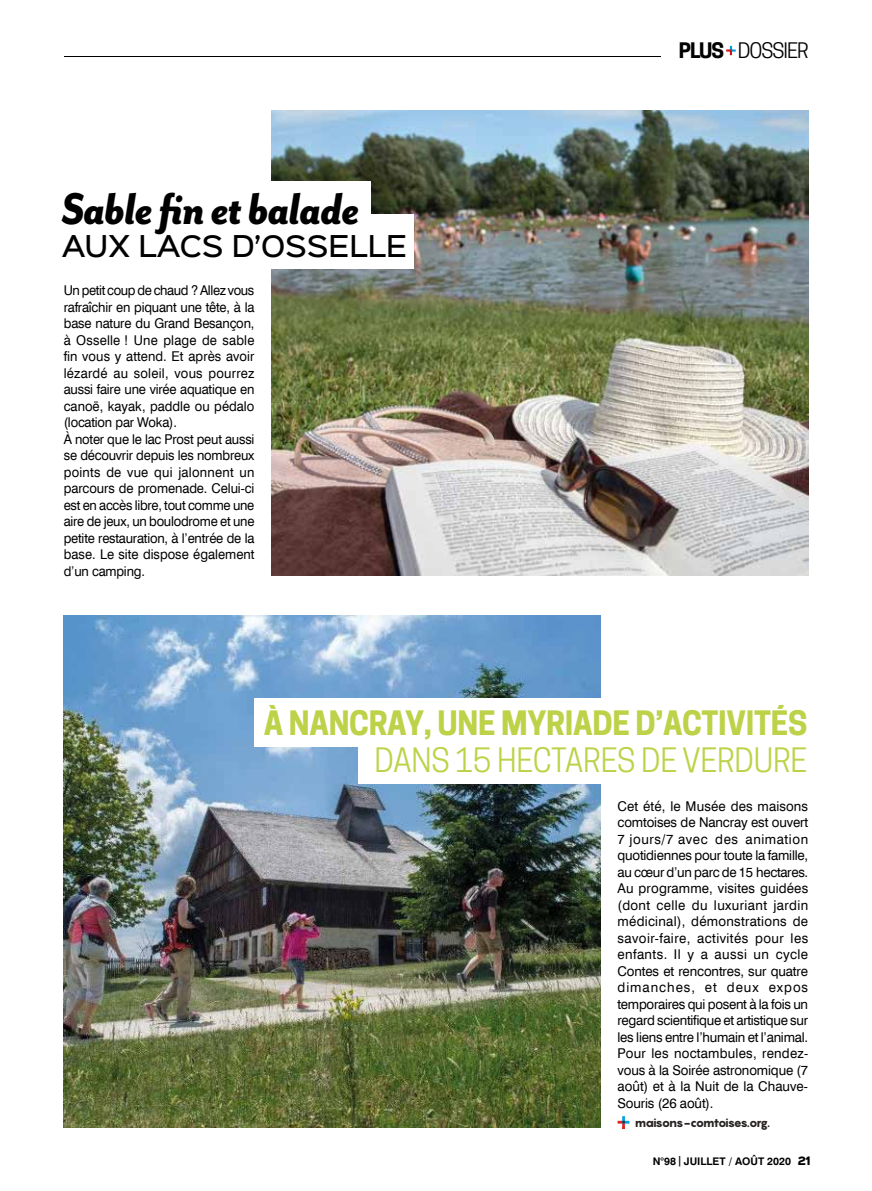
<style>
.page{position:relative;width:872px;height:1191px;background:#fff}
.page>*{position:absolute;margin:0;border:0;box-sizing:border-box;transform-origin:0 0}
.t1{font:italic 800 51px "Mr Eaves San OT";letter-spacing:-.02em;color:#000;scale:.9 1}
.t2{font:700 31.5px "Cooper Hewitt";letter-spacing:-.01em;color:#bdd248}
.t3{font:31.5px "Cooper Hewitt";letter-spacing:-.01em;color:#bdd248}
.t4{font:500 27px "Sinkin Sans 500";color:#000}
.t5{font:20.1px "Cooper Hewitt";letter-spacing:-.05em;color:#000}
.t6{font:13.5px/16.5px "Swiss 721 BT";letter-spacing:-.015em;color:#000;text-align:justify}
.t7{font:13.5px/16.5px "Swiss 721 BT";letter-spacing:-.015em;color:#000;scale:.96 1}
.t8{font:800 12px "Pangram";letter-spacing:-.09em;color:#282222}
.t9{font:700 10.5px "Swiss 721 BT";color:#000}
.s1{font-weight:700}
.s2{font-family:"Sinkin Sans 800";font-weight:900}
</style>
<div class="page">
<img style="left:64px;top:615px;width:536px;height:512px">
<img style="left:271px;top:111px;width:537px;height:465px">
<div style="left:63px;top:181px;width:308px;height:54px;background:#fff"></div>
<div style="left:63px;top:214px;width:351px;height:54px;background:#fff"></div>
<div style="left:254px;top:698px;width:511px;height:48px;background:#fff"></div>
<div style="left:358px;top:735px;width:450px;height:48px;background:#fff"></div>
<svg style="left:617px;top:1116px;width:12px;height:12px"></svg>
<svg style="left:726px;top:46px;width:9px;height:9px"></svg>
<hr style="left:64px;top:56px;width:596px;height:1px;background:#000">
<h1 class="t1" style="left:62px;top:181px;width:333px">Sable fin et balade</h1>
<h3 class="t4" style="left:62px;top:223px;width:347px">AUX LACS D’OSSELLE</h3>
<p class="t7" style="left:64px;top:282px;width:200px">Un petit coup de chaud ? Allez vous rafraîchir en piquant une tête, à la base nature du Grand Besançon, à Osselle ! Une plage de sable fin vous y attend. Et après avoir lézardé au soleil, vous pourrez aussi faire une virée aquatique en canoë, kayak, paddle ou pédalo (location par Woka).<br>À noter que le lac Prost peut aussi se découvrir depuis les nombreux points de vue qui jalonnent un parcours de promenade. Celui-ci est en accès libre, tout comme une aire de jeux, un boulodrome et une petite restauration, à l’entrée de la base. Le site dispose également d’un camping.</p>
<h3 class="t5" style="left:679px;top:39px;width:131px"><span class="s1">PLUS</span> DOSSIER</h3>
<h2 class="t2" style="left:264px;top:704px;width:545px">À NANCRAY, UNE MYRIADE D’ACTIVITÉS</h2>
<h2 class="t3" style="left:374px;top:742px;width:434px">DANS 15 HECTARES DE VERDURE</h2>
<p class="t6" style="left:617px;top:797px;width:192px">Cet été, le Musée des maisons comtoises de Nancray est ouvert 7 jours/7 avec des animation quotidiennes pour toute la famille, au cœur d’un parc de 15 hectares.<br>Au programme, visites guidées (dont celle du luxuriant jardin médicinal), démonstrations de savoir-faire, activités pour les enfants. Il y a aussi un cycle Contes et rencontres, sur quatre dimanches, et deux expos temporaires qui posent à la fois un regard scientifique et artistique sur les liens entre l’humain et l’animal.<br>Pour les noctambules, rendez&shy;vous à la Soirée astronomique (7 août) et à la Nuit de la Chauve-Souris (26 août).</p>
<p class="t8" style="left:635px;top:1115px;width:137px">maisons-comtoises.org.</p>
<p class="t9" style="left:653px;top:1155px;width:159px">N°98 |JUILLET / AOÛT 2020 <span class="s2">21</span></p>
</div>
